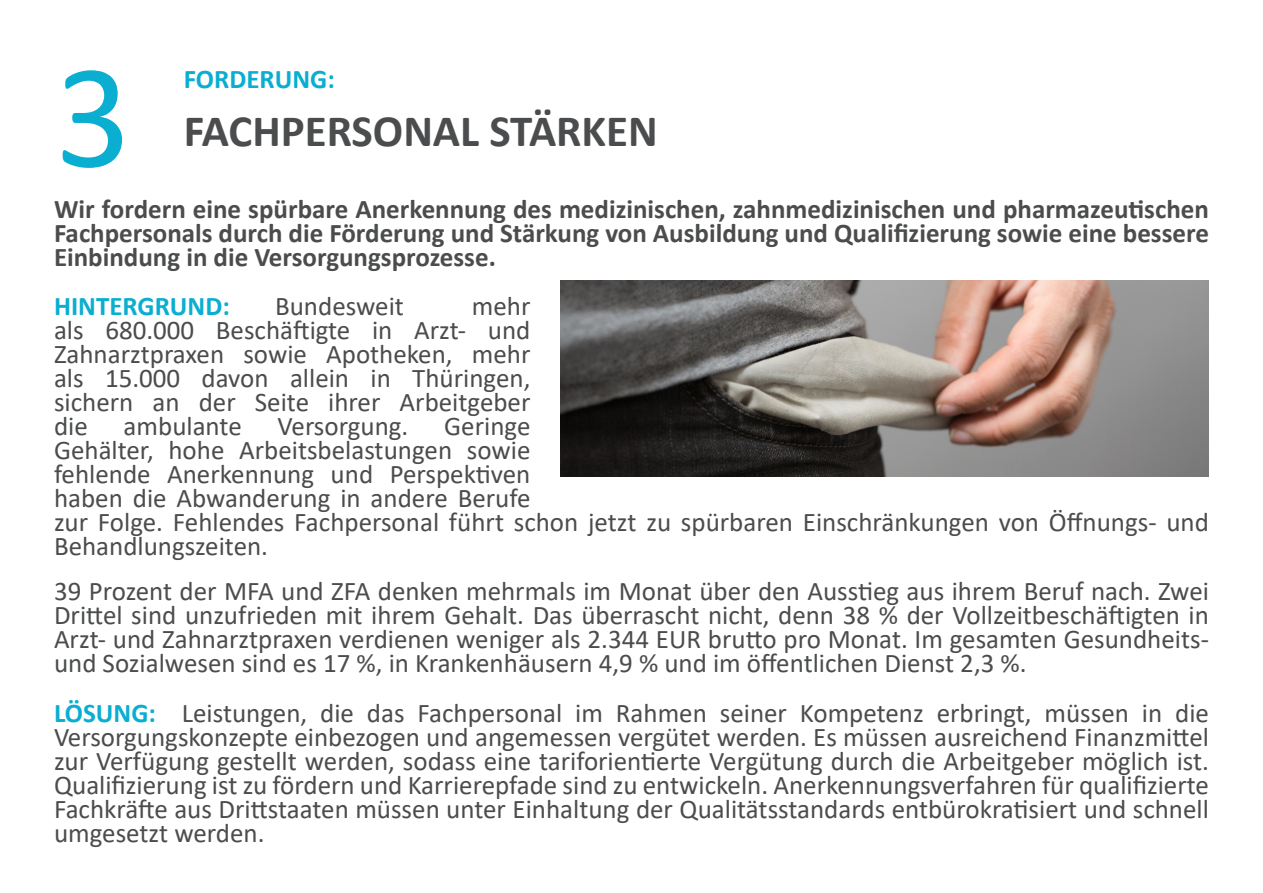
<style>
.page{position:relative;width:1263px;height:893px;background:#fff}
.page>*{position:absolute;margin:0;border:0;box-sizing:border-box;transform-origin:0 0}
.t1{font:150px "Calibri";color:#09aed1}
._45pt_Reg_Lea_50{font:700 45px "Calibri";color:#4b4c4d}
._12pt_Reg_Lea_16{font:27px/24px "Calibri";color:#4b4c4d;text-align:justify}
._12pt_Reg_Lea_16-2{font:700 27px/24px "Calibri";color:#4b4c4d;text-align:justify}
._12pt_Reg_Lea_16-3{font:700 27px "Calibri";color:#09aed1}
._45pt_Reg_Lea_50-2{font:700 27px "Calibri";color:#09aed1}
.s1{font-weight:700;color:#09aed1}
</style>
<div class="page">
<img style="left:560px;top:280px;width:649px;height:196px">
<p class="t1" style="left:55px;top:13px;width:78px">3</p>
<p class="_45pt_Reg_Lea_50-2" style="left:184px;top:60px;width:153px">FORDERUNG:</p>
<p class="_45pt_Reg_Lea_50" style="left:184px;top:99px;width:476px">FACHPERSONAL STÄRKEN</p>
<p class="_12pt_Reg_Lea_16-2" style="left:54px;top:196px;width:1156px">Wir fordern eine spürbare Anerkennung des medizinischen, zahnmedizinischen und pharmazeutischen Fachpersonals durch die Förderung und Stärkung von Ausbildung und Qualifizierung sowie eine bessere Einbindung in die Versorgungsprozesse.</p>
<p class="_12pt_Reg_Lea_16-3" style="left:54px;top:287px;width:177px">HINTERGRUND:</p>
<p class="_12pt_Reg_Lea_16" style="left:275px;top:293px;width:130px">Bundesweit</p>
<p class="_12pt_Reg_Lea_16" style="left:54px;top:293px;width:478px;text-indent:418px">mehr als 680.000 Beschäftigte in Arzt- und Zahnarztpraxen sowie Apotheken, mehr als 15.000 davon allein in Thüringen, sichern an der Seite ihrer Arbeitgeber die</p>
<p class="_12pt_Reg_Lea_16" style="left:124px;top:413px;width:120px">ambulante</p>
<p class="_12pt_Reg_Lea_16" style="left:278px;top:413px;width:132px">Versorgung.</p>
<p class="_12pt_Reg_Lea_16" style="left:54px;top:413px;width:1156px;text-align:left;text-indent:390px">Geringe<br>Gehälter, hohe Arbeitsbelastungen sowie<br>fehlende Anerkennung und Perspektiven<br>haben die Abwanderung in andere Berufe<br>zur Folge. Fehlendes Fachpersonal führt schon jetzt zu spürbaren Einschränkungen von Öffnungs- und Behandlungszeiten.</p>
<p class="_12pt_Reg_Lea_16" style="left:54px;top:579px;width:1156px">39 Prozent der MFA und ZFA denken mehrmals im Monat über den Ausstieg aus ihrem Beruf nach. Zwei Drittel sind unzufrieden mit ihrem Gehalt. Das überrascht nicht, denn 38 % der Vollzeitbeschäftigten in Arzt- und Zahnarztpraxen verdienen weniger als 2.344 EUR brutto pro Monat. Im gesamten Gesundheits&shy;und Sozialwesen sind es 17 %, in Krankenhäusern 4,9 % und im öffentlichen Dienst 2,3 %.</p>
<p class="_12pt_Reg_Lea_16" style="left:54px;top:700px;width:1156px"><span class="s1">LÖSUNG:</span> Leistungen, die das Fachpersonal im Rahmen seiner Kompetenz erbringt, müssen in die Versorgungskonzepte einbezogen und angemessen vergütet werden. Es müssen ausreichend Finanzmittel zur Verfügung gestellt werden, sodass eine tariforientierte Vergütung durch die Arbeitgeber möglich ist.<br>Qualifizierung ist zu fördern und Karrierepfade sind zu entwickeln. Anerkennungsverfahren für qualifizierte Fachkräfte aus Drittstaaten müssen unter Einhaltung der Qualitätsstandards entbürokratisiert und schnell umgesetzt werden.</p>
</div>
